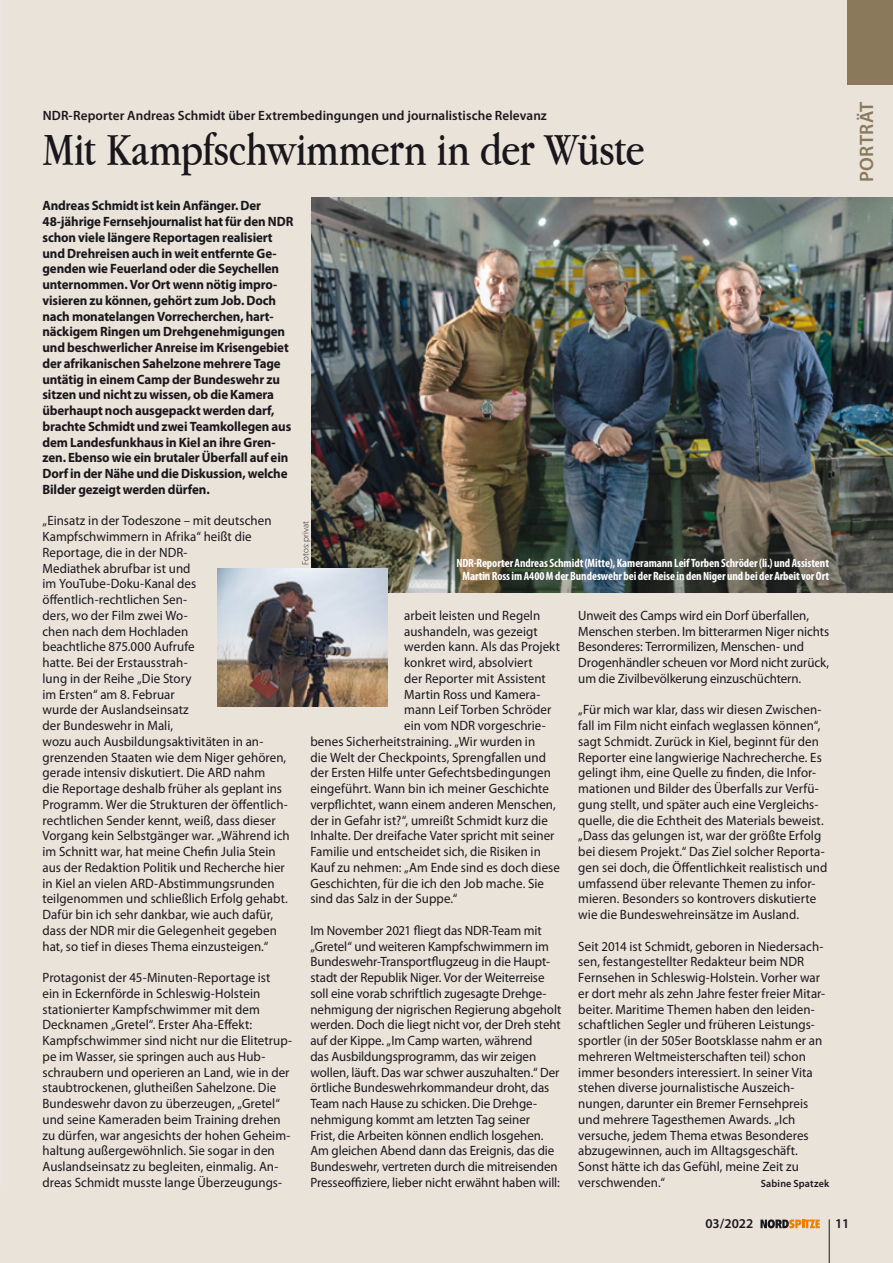
<style>
.page{position:relative;width:893px;height:1263px;background:#e9e3da}
.page>*{position:absolute;margin:0;border:0;box-sizing:border-box;transform-origin:0 0}
.t1{font:48px "Apple Garamond";letter-spacing:-.01em;color:#1a171c}
.t2{font:600 19.5px "Myriad Pro";letter-spacing:.02em;color:#8a795b}
.t3{font:13.5px/15.8px "Myriad Pro";color:#1a171c;scale:.96 1}
.t4{font:700 13.5px/15.8px "Myriad Pro";letter-spacing:-.01em;color:#1a171c;scale:.96 1}
.t5{font:600 13.5px "Myriad Pro";letter-spacing:.005em;color:#1a171c}
.t6{font:700 condensed 12px/13.5px "Myriad Pro";letter-spacing:-.005em;color:#fff;text-align:center}
.t7{font:600 10.5px "Myriad Pro";letter-spacing:.015em;color:#1a171c;scale:.96 1}
.t8{font:300 9px "Myriad Pro";letter-spacing:.005em;color:#1a171c}
</style>
<div class="page">
<svg style="left:760px;top:1219px;width:60px;height:9px"></svg>
<hr style="left:829px;top:1219px;width:1px;height:44px;background:#1a171c">
<div style="left:848px;top:0;width:45px;height:85px;background:#8a795b"></div>
<img style="left:312px;top:197px;width:581px;height:396px">
<img style="left:217px;top:569px;width:170px;height:138px">
<p class="t5" style="left:43px;top:107px;width:506px">NDR-Reporter Andreas Schmidt über Extrembedingungen und journalistische Relevanz</p>
<h1 class="t1" style="left:43px;top:121px;width:604px">Mit Kampfschwimmern in der Wüste</h1>
<p class="t4" style="left:43px;top:197px;width:263px">Andreas Schmidt ist kein Anfänger. Der 48-jährige Fernsehjournalist hat für den NDR schon viele längere Reportagen realisiert und Drehreisen auch in weit entfernte Ge&shy;genden wie Feuerland oder die Seychellen unternommen. Vor Ort wenn nötig impro&shy;visieren zu können, gehört zum Job. Doch nach monatelangen Vorrecherchen, hart&shy;näckigem Ringen um Drehgenehmigungen und beschwerlicher Anreise im Krisengebiet der afrikanischen Sahelzone mehrere Tage untätig in einem Camp der Bundeswehr zu sitzen und nicht zu wissen, ob die Kamera überhaupt noch ausgepackt werden darf, brachte Schmidt und zwei Teamkollegen aus dem Landesfunkhaus in Kiel an ihre Gren&shy;zen. Ebenso wie ein brutaler Überfall auf ein Dorf in der Nähe und die Diskussion, welche Bilder gezeigt werden dürfen.</p>
<p class="t3" style="left:43px;top:513px;width:259px">„Einsatz in der Todeszone – mit deutschen Kampfschwimmern in Afrika“ heißt die Reportage, die in der NDR-<br>Mediathek abrufbar ist und<br>im YouTube-Doku-Kanal des öffentlich-rechtlichen Sen-<br>ders, wo der Film zwei Wo-<br>chen nach dem Hochladen<br>beachtliche 875.000 Aufrufe<br>hatte. Bei der Erstausstrah-<br>lung in der Reihe „Die Story<br>im Ersten“ am 8. Februar<br>wurde der Auslandseinsatz<br>der Bundeswehr in Mali,<br>wozu auch Ausbildungsaktivitäten in an&shy;grenzenden Staaten wie dem Niger gehören, gerade intensiv diskutiert. Die ARD nahm<br>die Reportage deshalb früher als geplant ins Programm. Wer die Strukturen der öffentlich&shy;rechtlichen Sender kennt, weiß, dass dieser Vorgang kein Selbstgänger war. „Während ich im Schnitt war, hat meine Chefin Julia Stein aus der Redaktion Politik und Recherche hier in Kiel an vielen ARD-Abstimmungsrunden teilgenommen und schließlich Erfolg gehabt.<br>Dafür bin ich sehr dankbar, wie auch dafür, dass der NDR mir die Gelegenheit gegeben hat, so tief in dieses Thema einzusteigen.“</p>
<p class="t3" style="left:43px;top:969px;width:261px">Protagonist der 45-Minuten-Reportage ist<br>ein in Eckernförde in Schleswig-Holstein stationierter Kampfschwimmer mit dem Decknamen „Gretel“. Erster Aha-Effekt:<br>Kampfschwimmer sind nicht nur die Elitetrup&shy;pe im Wasser, sie springen auch aus Hub&shy;schraubern und operieren an Land, wie in der staubtrockenen, glutheißen Sahelzone. Die Bundeswehr davon zu überzeugen, „Gretel“ und seine Kameraden beim Training drehen zu dürfen, war angesichts der hohen Geheim&shy;haltung außergewöhnlich. Sie sogar in den Auslandseinsatz zu begleiten, einmalig. An&shy;dreas Schmidt musste lange Überzeugungs-</p>
<p class="t8" style="left:301px;top:565px;width:45px;rotate:-90deg">Fotos: privat</p>
<p class="t6" style="left:456px;top:556px;width:374px">NDR-Reporter Andreas Schmidt (Mitte), Kameramann Leif Torben Schröder (li.) und Assistent<br>Martin Ross im A400 M der Bundeswehr bei der Reise in den Niger und bei der Arbeit vor Ort</p>
<p class="t3" style="left:578px;top:607px;width:263px">Unweit des Camps wird ein Dorf überfallen, Menschen sterben. Im bitterarmen Niger nichts Besonderes: Terrormilizen, Menschen- und Drogenhändler scheuen vor Mord nicht zurück, um die Zivilbevölkerung einzuschüchtern.</p>
<p class="t3" style="left:578px;top:702px;width:261px">„Für mich war klar, dass wir diesen Zwischen&shy;fall im Film nicht einfach weglassen können“, sagt Schmidt. Zurück in Kiel, beginnt für den Reporter eine langwierige Nachrecherche. Es gelingt ihm, eine Quelle zu finden, die Infor&shy;mationen und Bilder des Überfalls zur Verfü&shy;gung stellt, und später auch eine Vergleichs&shy;quelle, die die Echtheit des Materials beweist. „Dass das gelungen ist, war der größte Erfolg bei diesem Projekt.“ Das Ziel solcher Reporta&shy;gen sei doch, die Öffentlichkeit realistisch und umfassend über relevante Themen zu infor&shy;mieren. Besonders so kontrovers diskutierte wie die Bundeswehreinsätze im Ausland.</p>
<p class="t3" style="left:578px;top:938px;width:259px">Seit 2014 ist Schmidt, geboren in Niedersach&shy;sen, festangestellter Redakteur beim NDR Fernsehen in Schleswig-Holstein. Vorher war er dort mehr als zehn Jahre fester freier Mitar&shy;beiter. Maritime Themen haben den leiden&shy;schaftlichen Segler und früheren Leistungs&shy;sportler (in der 505er Bootsklasse nahm er an mehreren Weltmeisterschaften teil) schon immer besonders interessiert. In seiner Vita stehen diverse journalistische Auszeich&shy;nungen, darunter ein Bremer Fernsehpreis und mehrere Tagesthemen Awards. „Ich versuche, jedem Thema etwas Besonderes abzugewinnen, auch im Alltagsgeschäft.<br>Sonst hätte ich das Gefühl, meine Zeit zu verschwenden.“</p>
<p class="t3" style="left:404px;top:607px;width:143px">arbeit leisten und Regeln</p>
<p class="t3" style="left:404px;top:623px;width:141px">aushandeln, was gezeigt</p>
<p class="t3" style="left:404px;top:639px;width:164px">werden kann. Als das Projekt</p>
<p class="t3" style="left:404px;top:654px;width:135px">konkret wird, absolviert</p>
<p class="t3" style="left:404px;top:670px;width:149px">der Reporter mit Assistent</p>
<p class="t3" style="left:404px;top:686px;width:143px">Martin Ross und Kamera-</p>
<p class="t3" style="left:404px;top:702px;width:155px">mann Leif Torben Schröder</p>
<p class="t3" style="left:404px;top:717px;width:149px">ein vom NDR vorgeschrie-</p>
<p class="t3" style="left:310px;top:733px;width:236px">benes Sicherheitstraining. „Wir wurden in</p>
<p class="t3" style="left:310px;top:749px;width:247px">die Welt der Checkpoints, Sprengfallen und</p>
<p class="t3" style="left:310px;top:765px;width:252px">der Ersten Hilfe unter Gefechtsbedingungen</p>
<p class="t3" style="left:310px;top:780px;width:250px">eingeführt. Wann bin ich meiner Geschichte</p>
<p class="t3" style="left:310px;top:796px;width:257px">verpflichtet, wann einem anderen Menschen,</p>
<p class="t3" style="left:310px;top:812px;width:249px">der in Gefahr ist?“, umreißt Schmidt kurz die</p>
<p class="t3" style="left:310px;top:828px;width:256px">Inhalte. Der dreifache Vater spricht mit seiner</p>
<p class="t3" style="left:310px;top:843px;width:242px">Familie und entscheidet sich, die Risiken in</p>
<p class="t3" style="left:310px;top:859px;width:261px">Kauf zu nehmen: „Am Ende sind es doch diese</p>
<p class="t3" style="left:310px;top:875px;width:245px">Geschichten, für die ich den Job mache. Sie</p>
<p class="t3" style="left:310px;top:891px;width:155px">sind das Salz in der Suppe.“</p>
<p class="t3" style="left:310px;top:922px;width:263px">Im November 2021 fliegt das NDR-Team mit „Gretel“ und weiteren Kampfschwimmern im Bundeswehr-Transportflugzeug in die Haupt&shy;stadt der Republik Niger. Vor der Weiterreise soll eine vorab schriftlich zugesagte Drehge&shy;nehmigung der nigrischen Regierung abgeholt werden. Doch die liegt nicht vor, der Dreh steht auf der Kippe. „Im Camp warten, während<br>das Ausbildungsprogramm, das wir zeigen wollen, läuft. Das war schwer auszuhalten.“ Der örtliche Bundeswehrkommandeur droht, das Team nach Hause zu schicken. Die Drehge&shy;nehmigung kommt am letzten Tag seiner<br>Frist, die Arbeiten können endlich losgehen.<br>Am gleichen Abend dann das Ereignis, das die Bundeswehr, vertreten durch die mitreisenden Presseoffiziere, lieber nicht erwähnt haben will:</p>
<p class="t7" style="left:761px;top:1177px;width:73px">Sabine Spatzek</p>
<h2 class="t2" style="left:854px;top:182px;width:82px;rotate:-90deg">PORTRÄT</h2>
<p class="t5" style="left:705px;top:1215px;width:49px">03/2022</p>
<p class="t5" style="left:835px;top:1215px;width:16px">11</p>
</div>
